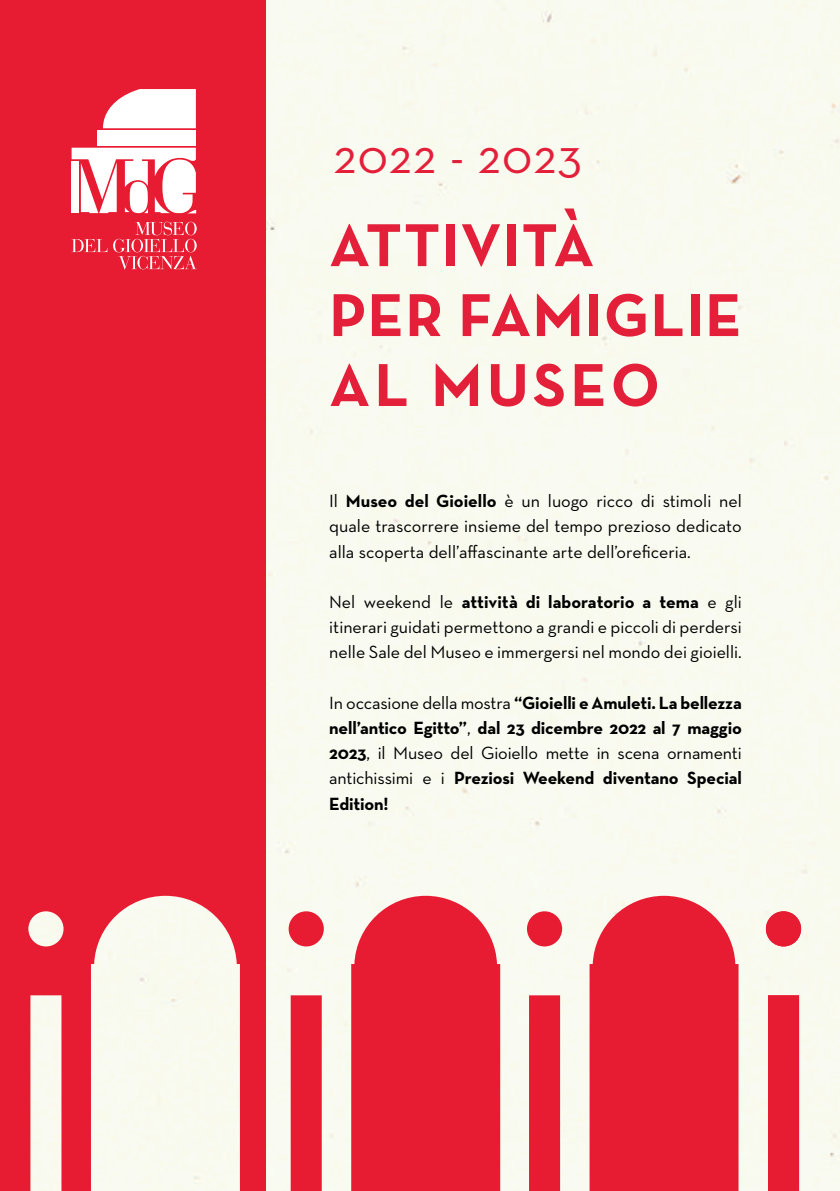
<style>
.page{position:relative;width:840px;height:1191px;background:#fff}
.page>*{position:absolute;margin:0;border:0;box-sizing:border-box;transform-origin:0 0}
.t1{font:700 61.6px/70px "Neutra Text";letter-spacing:.02em;color:#e31f3a}
.t2{font:49.4px "Neutra Text";letter-spacing:.02em;color:#e31f3a}
.t3{font:18px/25.2px "Neutra Text";color:#000;text-align:justify}
.t4{font:700 18px/25.2px "Neutra Text";letter-spacing:-.01em;color:#000;text-align:justify}
.s1{font-weight:700}
.s2{font-weight:400}
</style>
<div class="page">
<div style="left:265px;top:0;width:574px;height:1191px;background:#f9faf0"></div>
<div style="left:0;top:0;width:265px;height:1191px;background:#e71c32"></div>
<svg style="left:72px;top:222px;width:124px;height:47px"></svg>
<svg style="left:103px;top:89px;width:93px;height:39px;background:#fce5e8"></svg>
<svg style="left:72px;top:148px;width:124px;height:65px"></svg>
<div style="left:97px;top:130px;width:99px;height:16px;background:#fff"></div>
<img style="left:28px;top:895px;width:212px;height:296px">
<svg style="left:288px;top:895px;width:212px;height:296px;fill:#e71c32"></svg>
<svg style="left:526px;top:895px;width:272px;height:296px;fill:#e71c32"></svg>
<svg style="left:765px;top:911px;width:35px;height:280px"></svg>
<h2 class="t2" style="left:333px;top:126px;width:250px">2022 - 2023</h2>
<h1 class="t1" style="left:329px;top:209px;width:414px">ATTIVITÀ<br>PER FAMIGLIE<br>AL MUSEO</h1>
<p class="t3" style="left:329px;top:488px;width:414px">Il <span class="s1">Museo del Gioiello</span> è un luogo ricco di stimoli nel quale trascorrere insieme del tempo prezioso dedicato alla scoperta dell’affascinante arte dell’oreficeria.</p>
<p class="t3" style="left:329px;top:589px;width:414px">Nel weekend le <span class="s1">attività di laboratorio a tema</span> e gli itinerari guidati permettono a grandi e piccoli di perdersi nelle Sale del Museo e immergersi nel mondo dei gioielli.</p>
<p class="t4" style="left:329px;top:689px;width:414px"><span class="s2">In occasione della mostra</span> “Gioielli e Amuleti. La bellezza nell’antico Egitto”<span class="s2">,</span> dal 23 dicembre 2022 al 7 maggio 2023<span class="s2">, il Museo del Gioiello mette in scena ornamenti antichissimi e i</span> Preziosi Weekend diventano Special Edition!</p>
</div>
